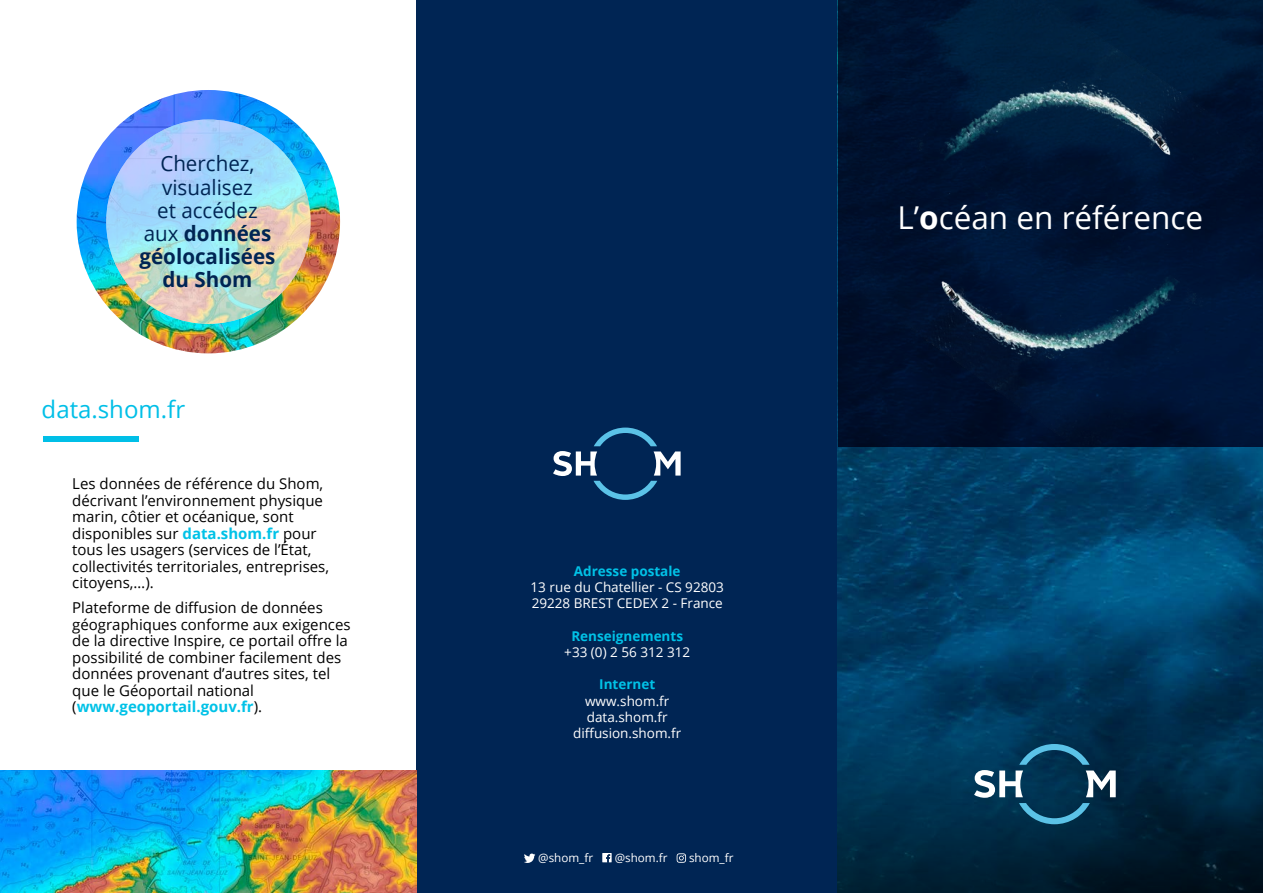
<style>
.page{position:relative;width:1263px;height:893px;background:#fff}
.page>*{position:absolute;margin:0;border:0;box-sizing:border-box;transform-origin:0 0}
.t1{font:31.5px "Open Sans";color:#fff}
.t2{font:24px "Open Sans";color:#00bfe7}
.t3{font:21px/23.1px "Open Sans";color:#002554;text-align:center}
.t4{font:15px/16.5px "Open Sans";color:#000}
.t5{font:13.5px/16.2px "Open Sans";color:#fff}
.t6{font:700 13.5px "Open Sans";color:#00c2e7}
.t7{font:11.7px "Open Sans";color:#fff}
.s1{font-weight:700}
.s2{font-weight:700;color:#00c2e7}
</style>
<div class="page">
<div style="left:417px;top:0;width:421px;height:893px;background:#002554"></div>
<img style="left:838px;top:446px;width:425px;height:213px">
<svg style="left:838px;top:659px;width:425px;height:234px;background:#002c49"></svg>
<svg style="left:974px;top:744px;width:142px;height:80px;background:#21516c"></svg>
<svg style="left:553px;top:428px;width:128px;height:72px"></svg>
<img style="left:838px;top:0;width:425px;height:446px">
<img style="left:77px;top:90px;width:263px;height:263px;border-radius:132px">
<img style="left:106px;top:119px;width:205px;height:205px">
<div style="left:43px;top:436px;width:96px;height:5px;background:#00bfe7"></div>
<img style="left:0;top:771px;width:417px;height:122px">
<svg style="left:524px;top:853px;width:11px;height:10px"></svg>
<svg style="left:602px;top:853px;width:10px;height:9px"></svg>
<svg style="left:677px;top:853px;width:9px;height:10px"></svg>
<h3 class="t3" style="left:140px;top:152px;width:137px">Cherchez, visualisez<br>et accédez aux <span class="s1">données géolocalisées du Shom</span></h3>
<h2 class="t2" style="left:42px;top:393px;width:145px">data.shom.fr</h2>
<p class="t4" style="left:72px;top:475px;width:258px">Les données de référence du Shom, décrivant l’environnement physique marin, côtier et océanique, sont disponibles sur <span class="s2">data.shom.fr</span> pour tous les usagers (services de l’État, collectivités territoriales, entreprises, citoyens,…).</p>
<p class="t4" style="left:72px;top:599px;width:280px">Plateforme de diffusion de données géographiques conforme aux exigences de la directive Inspire, ce portail offre la possibilité de combiner facilement des données provenant d’autres sites, tel que le Géoportail national (<span class="s2">www.geoportail.gouv.fr</span>).</p>
<p class="t6" style="left:574px;top:562px;width:108px">Adresse postale</p>
<p class="t5" style="left:531px;top:579px;width:195px">13 rue du Chatellier - CS 92803<br>29228 BREST CEDEX 2 - France</p>
<p class="t6" style="left:571px;top:626px;width:113px">Renseignements</p>
<p class="t5" style="left:564px;top:644px;width:127px">+33 (0) 2 56 312 312</p>
<p class="t6" style="left:599px;top:675px;width:58px">Internet</p>
<p class="t5" style="left:573px;top:692px;width:110px;text-align:center">www.shom.fr data.shom.fr diffusion.shom.fr</p>
<p class="t7" style="left:538px;top:850px;width:56px">@shom_fr</p>
<p class="t7" style="left:615px;top:850px;width:54px">@shom.fr</p>
<p class="t7" style="left:689px;top:850px;width:46px">shom_fr</p>
<h1 class="t1" style="left:897px;top:195px;width:307px">L’<span class="s1">o</span>céan en référence</h1>
</div>
